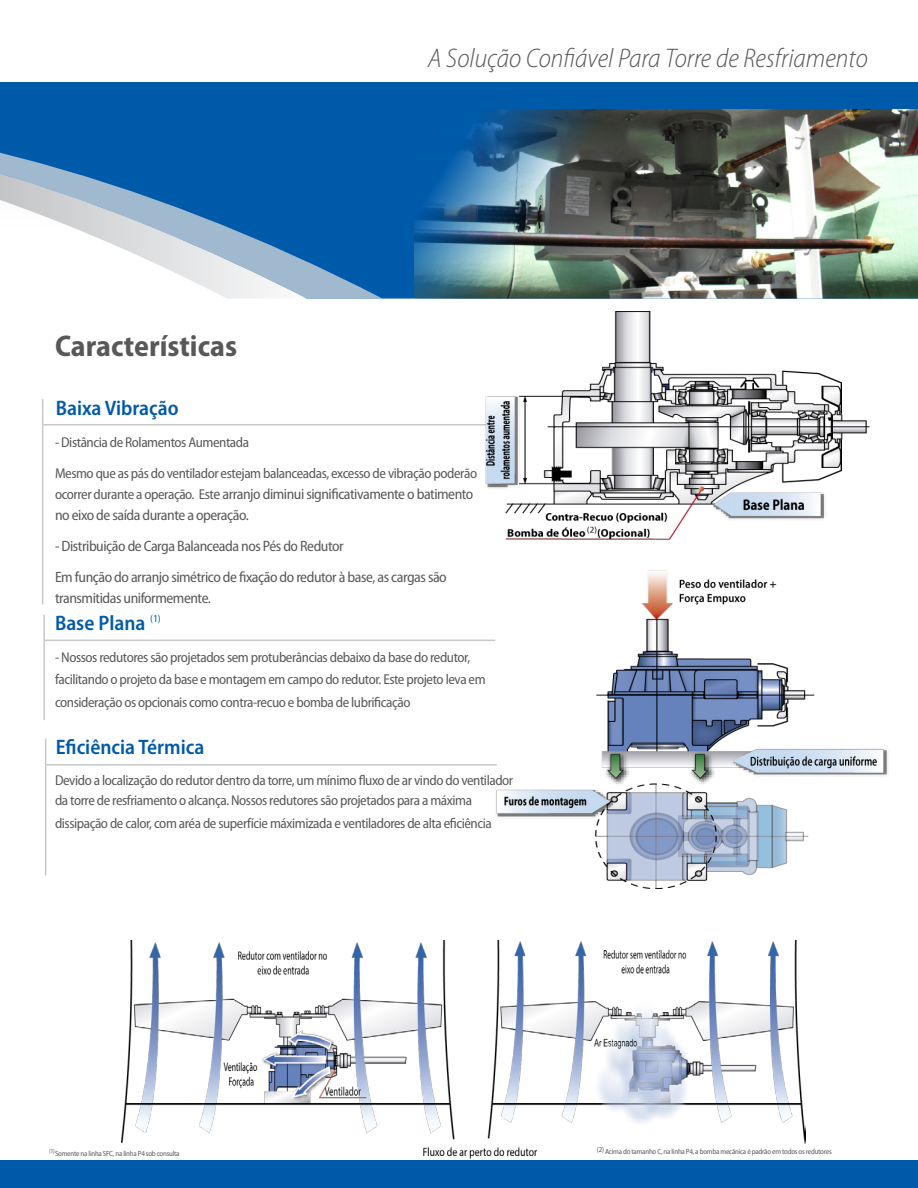
<style>
.page{position:relative;width:918px;height:1188px;background:#fff}
.page>*{position:absolute;margin:0;border:0;box-sizing:border-box;transform-origin:0 0}
.t1{font:700 semi-condensed 30px "Myriad Pro";color:#58585b}
.t2{font:italic 300 semi-condensed 27px "Myriad Pro";color:#58585b}
.t3{font:600 semi-condensed 21px "Myriad Pro";color:#005aaa}
.t4{font:semi-condensed 15px/21px "Myriad Pro";letter-spacing:-.03em;color:#58585b}
.t5{font:semi-condensed 14.25px/22.5px "Myriad Pro";letter-spacing:-.03em;color:#58585b}
.t6{font:semi-condensed 10.5px "Myriad Pro";color:#005aaa}
.t7{font:semi-condensed 7.5px "Myriad Pro";letter-spacing:-.03em;color:#58585b}
.t8{font:semi-condensed 6px "Myriad Pro";color:#58585b}
.s1{font-size:14.25px}
</style>
<div class="page">
<div style="left:383px;top:109px;width:31px;height:190px;background:#005aaa"></div>
<img style="left:414px;top:109px;width:504px;height:190px">
<svg style="left:0;top:109px;width:383px;height:190px;fill:#005aaa"></svg>
<div style="left:0;top:83px;width:918px;height:26px;background:#005aaa"></div>
<div style="left:0;top:1160px;width:918px;height:28px;background:#005aaa"></div>
<hr style="left:42px;top:399px;width:1px;height:205px;background:#c6c8ca">
<hr style="left:43px;top:424px;width:446px;height:1px;background:#c6c8ca">
<hr style="left:43px;top:615px;width:2px;height:105px;background:#c6c8ca">
<hr style="left:44px;top:640px;width:451px;height:1px;background:#c6c8ca">
<hr style="left:45px;top:738px;width:1px;height:138px;background:#c6c8ca">
<hr style="left:47px;top:764px;width:450px;height:2px;background:#c6c8ca">
<img style="left:121px;top:940px;width:684px;height:219px">
<img style="left:485px;top:312px;width:403px;height:577px">
<h1 class="t1" style="left:55px;top:329px;width:184px">Características</h1>
<h2 class="t2" style="left:428px;top:44px;width:441px">A Solução Confiável Para Torre de Resfriamento</h2>
<h3 class="t3" style="left:56px;top:396px;width:124px">Baixa Vibração</h3>
<p class="t5" style="left:55px;top:427px;width:424px;line-height:30.9px">- Distância de Rolamentos Aumentada<br>Mesmo que as pás do ventilador estejam balanceadas, excesso de vibração poderão</p>
<p class="t4" style="left:55px;top:484px;width:420px"><span class="s1">ocorrer durante a operação. Est</span>e arranjo diminui significativamente o batimento no eixo de saída durante a operação.</p>
<p class="t4" style="left:55px;top:531px;width:393px;line-height:30.9px">- Distribuição de Carga Balanceada nos Pés do Redutor<br>Em função do arranjo simétrico de fixação do redutor à base, as cargas são</p>
<p class="t4" style="left:55px;top:588px;width:158px">transmitidas uniformemente.</p>
<h3 class="t3" style="left:55px;top:612px;width:92px">Base Plana</h3>
<p class="t5" style="left:55px;top:646px;width:432px">- Nossos redutores são projetados sem protuberâncias debaixo da base do redutor, facilitando o projeto da base e montagem em campo do redutor. Este projeto leva em consideração os opcionais como contra-recuo e bomba de lubrificação</p>
<p class="t6" style="left:150px;top:613px;width:12px">(1)</p>
<h3 class="t3" style="left:56px;top:736px;width:150px">Eficiência Térmica</h3>
<p class="t5" style="left:55px;top:770px;width:460px;line-height:20.4px">Devido a localização do redutor dentro da torre, um mínimo fluxo de ar vindo do ventilador da torre de resfriamento o alcança. Nossos redutores são projetados para a máxima</p>
<p class="t5" style="left:55px;top:812px;width:438px">dissipação de calor, com aréa de superfície máximizada e ventiladores de alta eficiência</p>
<p class="t8" style="left:49px;top:1148px;width:7px">(1)</p>
<p class="t7" style="left:597px;top:1147px;width:236px">(2) Acima do tamanho C, na linha P4, a bomba mecânica é padrão em todos os redutores</p>
<p class="t7" style="left:55px;top:1150px;width:126px">Somente na linha SFC, na linha P4 sob consulta</p>
</div>
